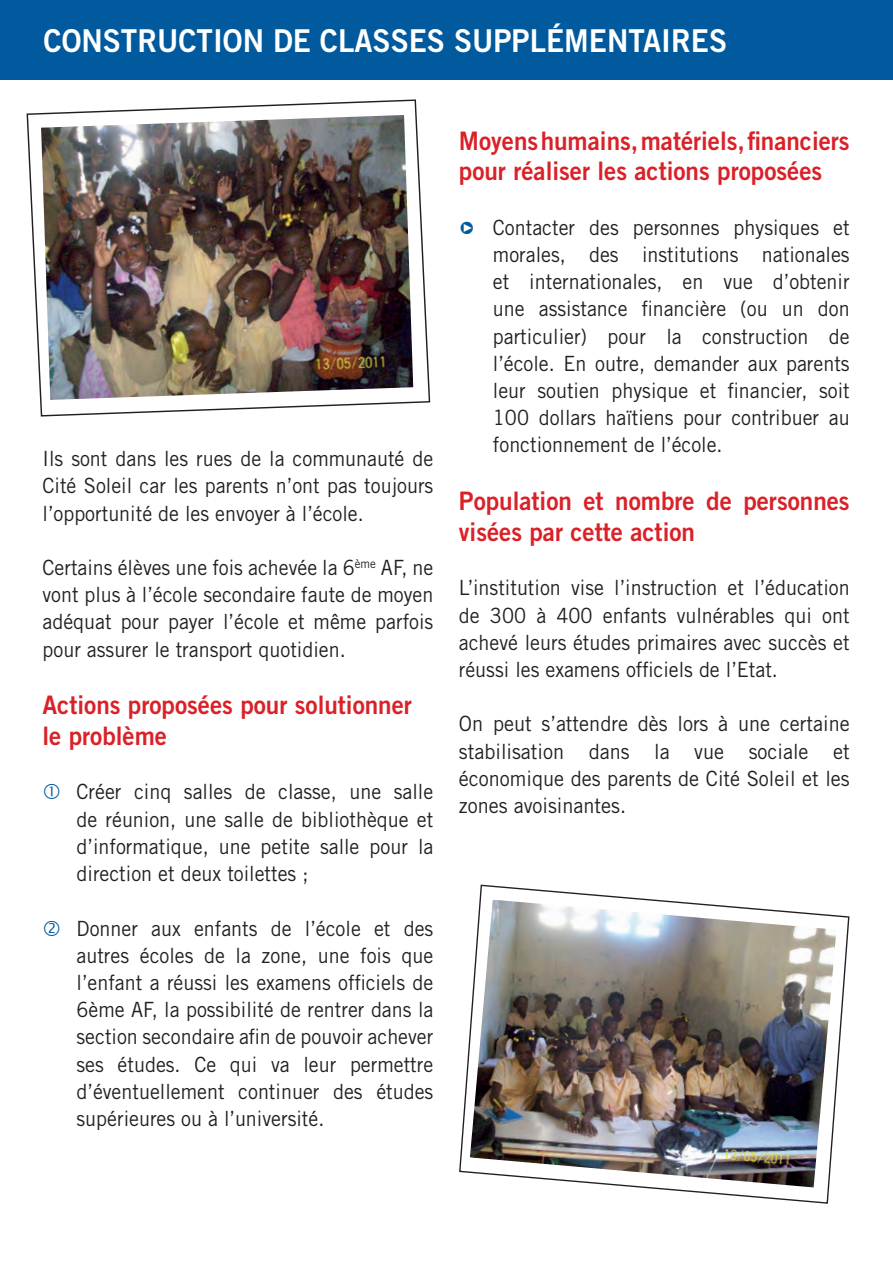
<style>
.page{position:relative;width:893px;height:1263px;background:#fff}
.page>*{position:absolute;margin:0;border:0;box-sizing:border-box;transform-origin:0 0}
.t1{font:31.5px "Trade Gothic Bold Two";color:#fff;scale:.94 1}
.t2{font:25.5px/30.6px "Trade Gothic Bold Two";color:#da2128;scale:.95 1}
.t3{font:21px/27.2px "Trade Gothic";color:#231f20;text-align:justify;scale:.94 1}
.t4{font:21px/27.2px "Trade Gothic";color:#231f20;text-align:justify;scale:.95 1}
.s1{color:#015a9d}
</style>
<div class="page">
<div style="left:0;top:0;width:893px;height:80px;background:#015a9d"></div>
<svg style="left:26px;top:99px;width:405px;height:318px"></svg>
<img style="left:41px;top:115px;width:372px;height:285px">
<svg style="left:459px;top:884px;width:391px;height:320px"></svg>
<img style="left:470px;top:900px;width:366px;height:287px">
<h1 class="t1" style="left:44px;top:21px;width:576px">Construction de classes supplémen</h1>
<h1 class="t1" style="left:628px;top:21px;width:107px">taires</h1>
<p class="t3" style="left:43px;top:445px;width:417px">Ils sont dans les rues de la communauté de Cité Soleil car les parents n’ont pas toujours l’opportunité de les envoyer à l’école.</p>
<p class="t3" style="left:43px;top:554px;width:417px">Certains élèves une fois achevée la 6<sup>ème</sup> AF, ne vont plus à l’école secondaire faute de moyen adéquat pour payer l’école et même parfois pour assurer le transport quotidien.</p>
<p class="t2" style="left:43px;top:689px;width:390px">Actions proposées pour solutionner le problème</p>
<p class="t3" style="left:77px;top:778px;width:381px">Créer cinq salles de classe, une salle de réunion, une salle de bibliothèque et d’informatique, une petite salle pour la direction et deux toilettes ;</p>
<p class="t3" style="left:77px;top:914px;width:381px">Donner aux enfants de l’école et des autres écoles de la zone, une fois que l’enfant a réussi les examens officiels de 6ème AF, la possibilité de rentrer dans la section secondaire afin de pouvoir achever ses études. Ce qui va leur permettre d’éventuellement continuer des études supérieures ou à l’université.</p>
<p class="t2" style="left:459px;top:125px;width:413px">Moyens humains, matériels, financiers pour réaliser les actions proposées</p>
<p class="t3" style="left:493px;top:213px;width:381px;text-indent:-34px"><span class="s1">❑</span> Contacter des personnes physiques et morales, des institutions nationales et internationales, en vue d’obtenir une assistance financière (ou un don particulier) pour la construction de l’école. En outre, demander aux parents leur soutien physique et financier, soit 100 dollars haïtiens pour contribuer au fonctionnement de l’école.</p>
<p class="t2" style="left:459px;top:485px;width:413px">Population et nombre de personnes visées par cette action</p>
<p class="t3" style="left:459px;top:574px;width:417px">L’institution vise l’instruction et l’éducation de 300 à 400 enfants vulnérables qui ont achevé leurs études primaires avec succès et réussi les examens officiels de l’Etat.</p>
<p class="t4" style="left:459px;top:710px;width:413px">On peut s’attendre dès lors à une certaine stabilisation dans la vue sociale et économique des parents de Cité Soleil et les zones avoisinantes.</p>
</div>
